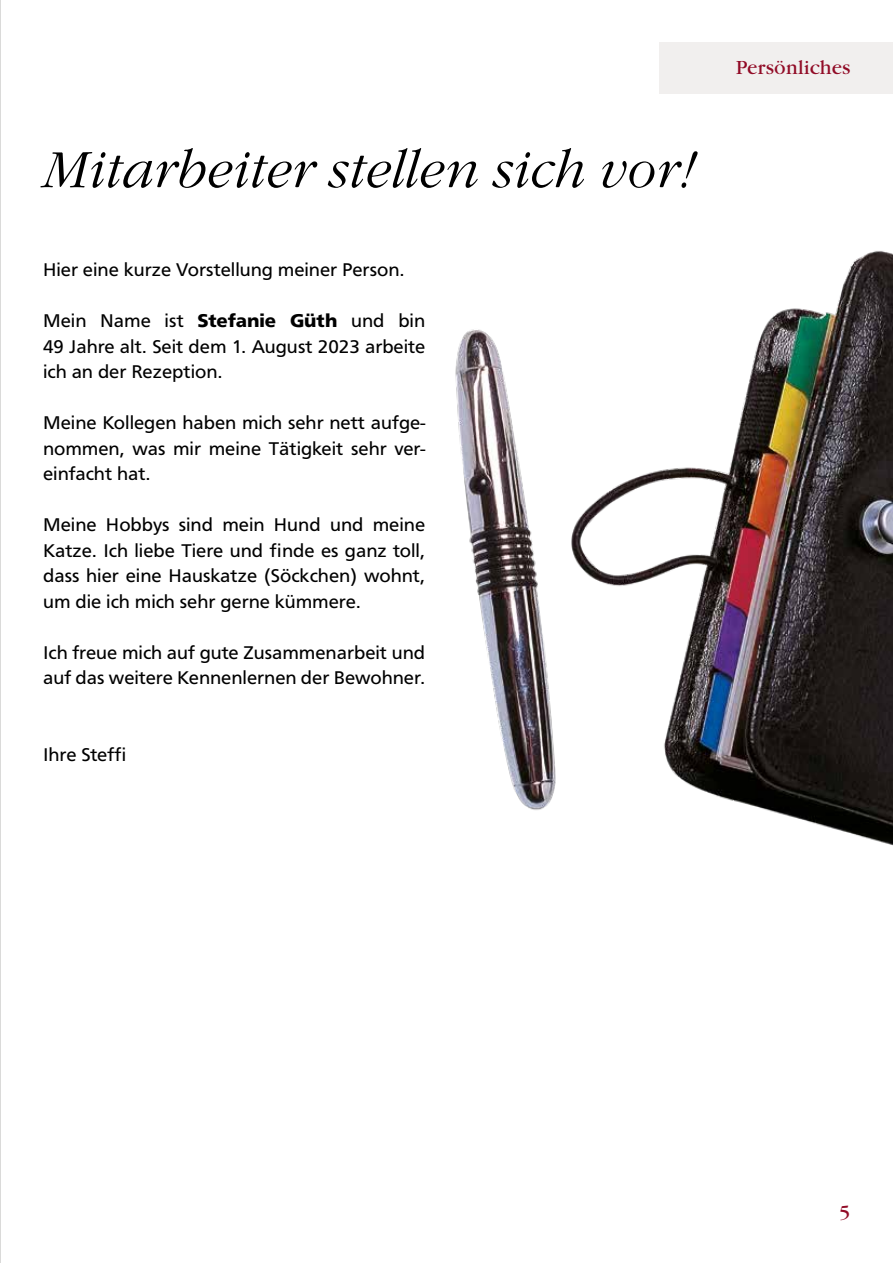
<style>
.page{position:relative;width:893px;height:1263px;background:#fff}
.page>*{position:absolute;margin:0;border:0;box-sizing:border-box;transform-origin:0 0}
.t1{font:italic 300 52.5px "Garamond Itc T";color:#000}
.t2{font:19.5px "Garamond Itc T Boo";color:#910b26}
.t3{font:19.05px/25.5px "F015 T";color:#000;text-align:justify}
.s1{font-weight:700}
</style>
<div class="page">
<div style="left:659px;top:43px;width:234px;height:51px;background:#f1efee"></div>
<hr style="left:0;top:0;width:1px;height:1263px;background:#9d9d9c">
<img style="left:455px;top:251px;width:438px;height:595px">
<h1 class="t1" style="left:43px;top:141px;width:654px">Mitarbeiter stellen sich vor!</h1>
<p class="t3" style="left:43px;top:257px;width:363px">Hier eine kurze Vorstellung meiner Person.</p>
<p class="t3" style="left:43px;top:308px;width:384px">Mein Name ist <span class="s1">Stefanie Güth</span> und bin 49 Jahre alt. Seit dem 1. August 2023 arbeite ich an der Rezeption.</p>
<p class="t3" style="left:43px;top:410px;width:384px">Meine Kollegen haben mich sehr nett aufge&shy;nommen, was mir meine Tätigkeit sehr ver&shy;einfacht hat.</p>
<p class="t3" style="left:43px;top:512px;width:384px">Meine Hobbys sind mein Hund und meine Katze. Ich liebe Tiere und finde es ganz toll, dass hier eine Hauskatze (Söckchen) wohnt, um die ich mich sehr gerne kümmere.</p>
<p class="t3" style="left:43px;top:640px;width:384px">Ich freue mich auf gute Zusammenarbeit und auf das weitere Kennenlernen der Bewohner.</p>
<p class="t3" style="left:43px;top:742px;width:85px">Ihre Steffi</p>
<p class="t2" style="left:736px;top:57px;width:116px">Persönliches</p>
<p class="t2" style="left:839px;top:1201px;width:13px">5</p>
</div>
